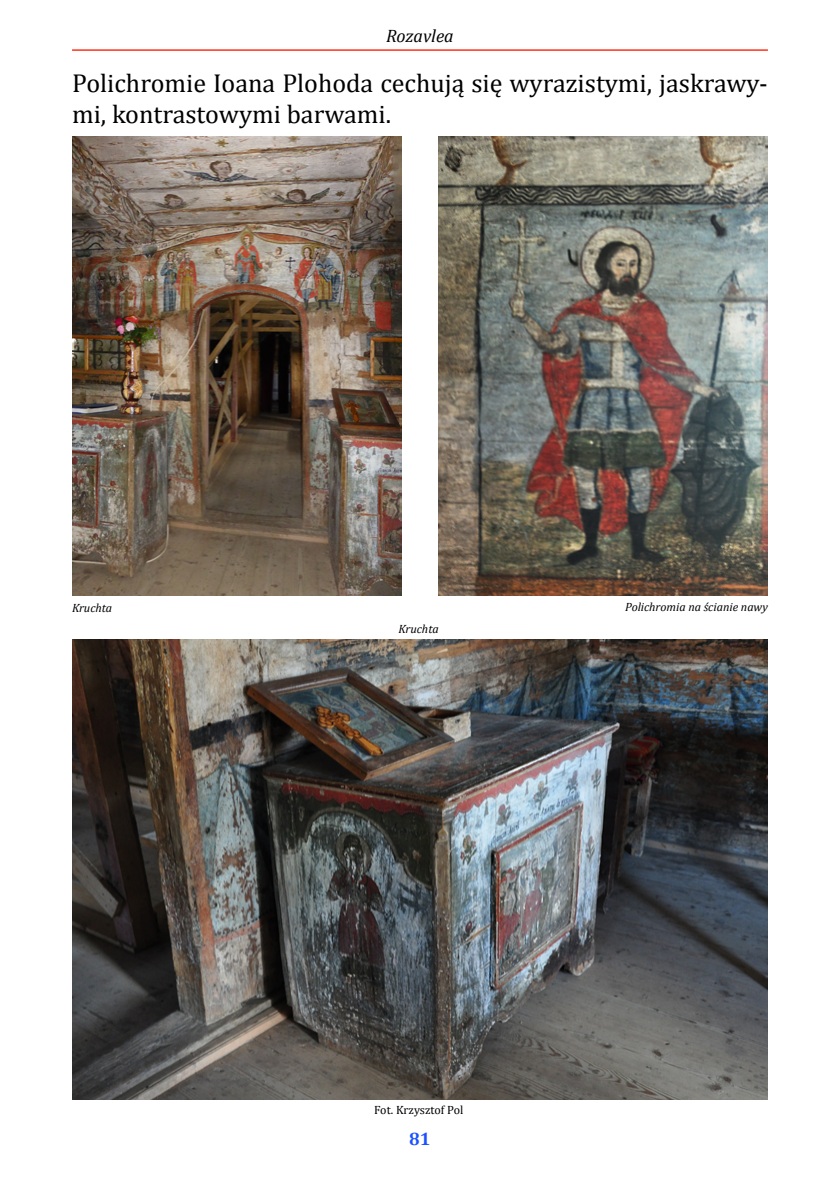
<style>
.page{position:relative;width:840px;height:1191px;background:#fff}
.page>*{position:absolute;margin:0;border:0;box-sizing:border-box;transform-origin:0 0}
.t1{font:26px/31.2px "Cambria";color:#000}
.t2{font:italic 18px "Cambria";letter-spacing:-.005em;color:#000}
.t3{font:700 18px "Cambria";color:#1a52ff}
.t4{font:italic 12px "Cambria";color:#000}
.t5{font:12px "Cambria";color:#000}
</style>
<div class="page">
<hr style="left:72px;top:49px;width:695px;height:2px;background:#ff3019">
<img style="left:72px;top:136px;width:329px;height:459px">
<img style="left:438px;top:136px;width:329px;height:459px">
<img style="left:72px;top:639px;width:695px;height:460px">
<p class="t2" style="left:386px;top:24px;width:69px">Rozavlea</p>
<p class="t1" style="left:72px;top:68px;width:697px">Polichromie Ioana Plohoda cechują się wyrazistymi, jaskrawy&shy;mi, kontrastowymi barwami.</p>
<p class="t4" style="left:72px;top:599px;width:42px">Kruchta</p>
<p class="t4" style="left:398px;top:620px;width:42px">Kruchta</p>
<p class="t4" style="left:624px;top:598px;width:144px">Polichromia na ścianie nawy</p>
<p class="t5" style="left:374px;top:1103px;width:90px">Fot. Krzysztof Pol</p>
<p class="t3" style="left:409px;top:1126px;width:23px">81</p>
</div>
